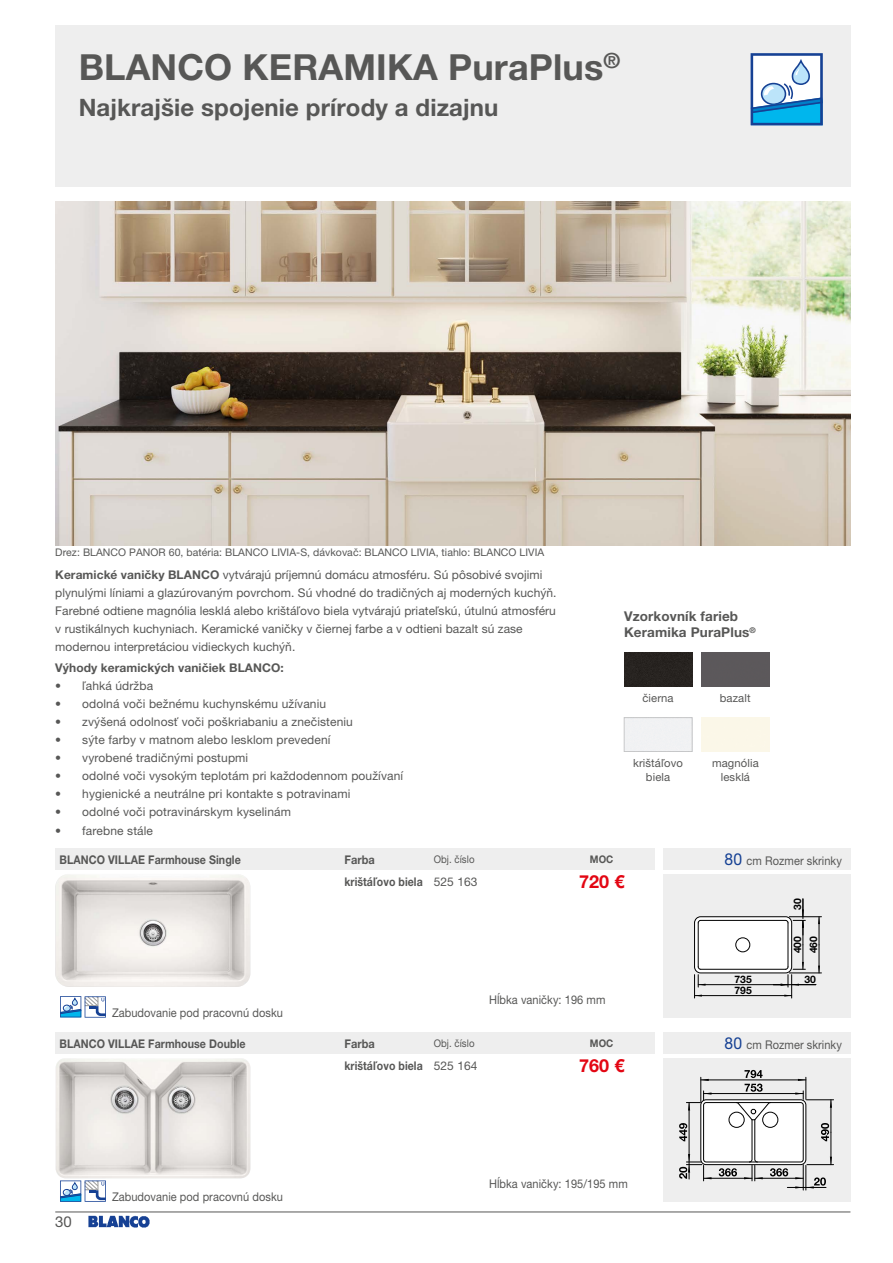
<style>
.page{position:relative;width:893px;height:1263px;background:#fff}
.page>*{position:absolute;margin:0;border:0;box-sizing:border-box;transform-origin:0 0}
.t1{font:700 36px "Helvetica Neue LT Pro";letter-spacing:.005em;color:#575756}
.t2{font:700 24px "Helvetica Neue LT Pro";letter-spacing:.005em;color:#575756}
.t3{font:700 18px "Helvetica Neue LT Pro";letter-spacing:.005em;color:#e30613}
.t4{font:15px "Helvetica Neue LT Pro";color:#575756}
.t5{font:700 13.5px/16.2px "Helvetica Neue LT Pro";letter-spacing:.01em;color:#575756}
.t6{font:12px/18px "Helvetica Neue LT Pro";letter-spacing:.005em;color:#575756}
.t7{font:12px "Helvetica Neue LT Pro";letter-spacing:.005em;color:#575756;scale:.92 1}
.t8{font:700 12px "Helvetica Neue LT Pro";letter-spacing:.005em;color:#575756;scale:.89 1}
.t9{font:700 12px "Helvetica Neue LT Pro";letter-spacing:.005em;color:#575756;scale:.88 1}
.t10{font:700 12px "Helvetica Neue LT Pro";letter-spacing:.005em;color:#575756}
.t11{font:700 12px "Helvetica Neue LT Pro";letter-spacing:.005em;color:#575756;scale:.92 1}
.t12{font:11.25px/13.5px "Helvetica Neue LT Pro";letter-spacing:.01em;color:#575756;text-align:center}
.t13{font:10.5px "Helvetica Neue LT Pro";letter-spacing:.005em;color:#575756}
.t14{font:10.5px "Helvetica Neue LT Pro";letter-spacing:.005em;color:#575756;scale:.92 1}
.t15{font:700 10.5px "Helvetica Neue LT Pro";letter-spacing:.005em;color:#575756;scale:.92 1}
.t16{font:700 10.35px "Helvetica Neue LT Pro";color:#000}
.s1{font-weight:700}
.s2{font-weight:400}
.s3{font-size:16.5px;color:#164194}
</style>
<div class="page">
<hr style="left:55px;top:1211px;width:795px;height:1px;background:#575756">
<img style="left:88px;top:1215px;width:62px;height:13px">
<div style="left:55px;top:26px;width:795px;height:161px;background:#eee"></div>
<svg style="left:750px;top:53px;width:73px;height:72px;background:#8cc0e1"></svg>
<div style="left:701px;top:652px;width:68px;height:34px;background:#5c585b"></div>
<div style="left:624px;top:652px;width:68px;height:34px;background:#272320"></div>
<div style="left:55px;top:848px;width:600px;height:22px;background:#eee"></div>
<div style="left:55px;top:1032px;width:600px;height:22px;background:#eee"></div>
<div style="left:663px;top:849px;width:187px;height:21px;background:#eee"></div>
<div style="left:663px;top:1032px;width:187px;height:22px;background:#eee"></div>
<div style="left:663px;top:874px;width:187px;height:143px;background:#eee"></div>
<div style="left:663px;top:1058px;width:187px;height:143px;background:#eee"></div>
<img style="left:55px;top:874px;width:195px;height:113px">
<img style="left:56px;top:1058px;width:194px;height:120px">
<div style="left:694px;top:917px;width:98px;height:56px;background:#fff;border-radius:6px"></div>
<div style="left:694px;top:917px;width:98px;height:56px;border:1px solid #000;border-radius:6px"></div>
<hr style="left:701px;top:969px;width:84px;height:1px;background:#000">
<hr style="left:694px;top:923px;width:1px;height:44px;background:#000">
<hr style="left:698px;top:923px;width:1px;height:44px;background:#000">
<hr style="left:701px;top:920px;width:84px;height:1px;background:#000">
<div style="left:736px;top:938px;width:14px;height:14px;border:1px solid #000;border-radius:50%"></div>
<hr style="left:789px;top:916px;width:32px;height:1px;background:#000">
<hr style="left:789px;top:973px;width:32px;height:1px;background:#000">
<hr style="left:743px;top:995px;width:49px;height:1px;background:#000">
<hr style="left:694px;top:995px;width:49px;height:1px;background:#000">
<hr style="left:698px;top:984px;width:45px;height:1px;background:#000">
<hr style="left:743px;top:984px;width:45px;height:1px;background:#000">
<svg style="left:694px;top:975px;width:11px;height:23px"></svg>
<svg style="left:773px;top:899px;width:47px;height:99px"></svg>
<svg style="left:60px;top:1180px;width:46px;height:22px"></svg>
<svg style="left:60px;top:996px;width:46px;height:21px"></svg>
<div style="left:701px;top:1100px;width:105px;height:64px;background:#fff;border-radius:5px"></div>
<div style="left:701px;top:1100px;width:105px;height:65px;border:1px solid #000;border-radius:5px"></div>
<div style="left:703px;top:1102px;width:100px;height:60px;border:1px solid #000;border-radius:3px"></div>
<hr style="left:704px;top:1093px;width:99px;height:1px;background:#000">
<hr style="left:787px;top:1187px;width:39px;height:1px;background:#000">
<hr style="left:689px;top:1102px;width:1px;height:77px;background:#000">
<svg style="left:821px;top:1123px;width:8px;height:18px"></svg>
<hr style="left:831px;top:1132px;width:1px;height:32px;background:#000">
<hr style="left:831px;top:1100px;width:1px;height:32px;background:#000">
<svg style="left:744px;top:1070px;width:19px;height:22px"></svg>
<hr style="left:701px;top:1080px;width:105px;height:1px;background:#000">
<svg style="left:795px;top:1077px;width:39px;height:31px"></svg>
<svg style="left:679px;top:1123px;width:8px;height:18px"></svg>
<svg style="left:686px;top:1077px;width:25px;height:33px"></svg>
<hr style="left:704px;top:1178px;width:48px;height:1px;background:#000">
<svg style="left:679px;top:1154px;width:32px;height:27px"></svg>
<hr style="left:755px;top:1178px;width:48px;height:1px;background:#000">
<svg style="left:795px;top:1157px;width:39px;height:33px"></svg>
<svg style="left:719px;top:1102px;width:69px;height:79px"></svg>
<img style="left:55px;top:202px;width:795px;height:344px">
<h1 class="t1" style="left:79px;top:45px;width:543px">BLANCO KERAMIKA PuraPlus<sup>®</sup></h1>
<h2 class="t2" style="left:79px;top:93px;width:421px">Najkrajšie spojenie prírody a dizajnu</h2>
<p class="t13" style="left:55px;top:546px;width:490px">Drez: BLANCO PANOR 60, batéria: BLANCO LIVIA-S, dávkovač: BLANCO LIVIA, tiahlo: BLANCO LIVIA</p>
<p class="t6" style="left:55px;top:566px;width:503px"><span class="s1">Keramické vaničky BLANCO</span> vytvárajú príjemnú domácu atmosféru. Sú pôsobivé svojimi plynulými líniami a glazúrovaným povrchom. Sú vhodné do tradičných aj moderných kuchýň.<br>Farebné odtiene magnólia lesklá alebo krištáľovo biela vytvárajú priateľskú, útulnú atmosféru v rustikálnych kuchyniach. Keramické vaničky v čiernej farbe a v odtieni bazalt sú zase modernou interpretáciou vidieckych kuchýň.</p>
<p class="t10" style="left:55px;top:661px;width:230px">Výhody keramických vaničiek BLANCO:</p>
<p class="t6" style="left:55px;top:677px;width:99px">• ľahká údržba</p>
<p class="t6" style="left:55px;top:695px;width:272px">• odolná voči bežnému kuchynskému užívaniu</p>
<p class="t6" style="left:55px;top:713px;width:299px">• zvýšená odolnosť voči poškriabaniu a znečisteniu</p>
<p class="t6" style="left:55px;top:731px;width:277px">• sýte farby v matnom alebo lesklom prevedení</p>
<p class="t6" style="left:55px;top:749px;width:194px">• vyrobené tradičnými postupmi</p>
<p class="t6" style="left:55px;top:767px;width:349px">• odolné voči vysokým teplotám pri každodennom používaní</p>
<p class="t6" style="left:55px;top:785px;width:297px">• hygienické a neutrálne pri kontakte s potravinami</p>
<p class="t6" style="left:55px;top:803px;width:237px">• odolné voči potravinárskym kyselinám</p>
<p class="t6" style="left:55px;top:821px;width:99px">• farebne stále</p>
<p class="t5" style="left:624px;top:608px;width:133px">Vzorkovník farieb<br>Keramika PuraPlus<sup>®</sup></p>
<p class="t12" style="left:642px;top:691px;width:33px">čierna</p>
<p class="t12" style="left:720px;top:691px;width:32px">bazalt</p>
<p class="t12" style="left:633px;top:756px;width:52px">krištáľovo biela</p>
<p class="t12" style="left:712px;top:756px;width:48px">magnólia lesklá</p>
<p class="t8" style="left:60px;top:852px;width:205px">BLANCO VILLAE Farmhouse Single</p>
<p class="t11" style="left:344px;top:852px;width:35px">Farba</p>
<p class="t14" style="left:434px;top:853px;width:46px">Obj. číslo</p>
<p class="t15" style="left:590px;top:852px;width:27px">MOC</p>
<p class="t9" style="left:344px;top:874px;width:153px">krištáľovo biela <span class="s2">525 163</span></p>
<h3 class="t3" style="left:579px;top:870px;width:47px">720 €</h3>
<p class="t7" style="left:489px;top:992px;width:128px">Hĺbka vaničky: 196 mm</p>
<p class="t7" style="left:112px;top:1006px;width:187px">Zabudovanie pod pracovnú dosku</p>
<p class="t8" style="left:60px;top:1036px;width:211px">BLANCO VILLAE Farmhouse Double</p>
<p class="t11" style="left:344px;top:1036px;width:35px">Farba</p>
<p class="t14" style="left:434px;top:1037px;width:46px">Obj. číslo</p>
<p class="t15" style="left:590px;top:1036px;width:27px">MOC</p>
<p class="t9" style="left:344px;top:1058px;width:153px">krištáľovo biela <span class="s2">525 164</span></p>
<h3 class="t3" style="left:579px;top:1054px;width:47px">760 €</h3>
<p class="t4" style="left:55px;top:1212px;width:18px">30</p>
<p class="t7" style="left:112px;top:1190px;width:187px">Zabudovanie pod pracovnú dosku</p>
<p class="t7" style="left:489px;top:1176px;width:152px">Hĺbka vaničky: 195/195 mm</p>
<p class="t7" style="left:725px;top:853px;width:129px"><span class="s3">80</span> cm Rozmer skrinky</p>
<p class="t16" style="left:735px;top:972px;width:19px">735</p>
<p class="t16" style="left:735px;top:983px;width:19px">795</p>
<p class="t16" style="left:791px;top:910px;width:13px;rotate:-90deg">30</p>
<p class="t16" style="left:791px;top:953px;width:19px;rotate:-90deg">400</p>
<p class="t16" style="left:807px;top:953px;width:19px;rotate:-90deg">460</p>
<p class="t16" style="left:804px;top:972px;width:13px">30</p>
<p class="t7" style="left:725px;top:1037px;width:129px"><span class="s3">80</span> cm Rozmer skrinky</p>
</div>
